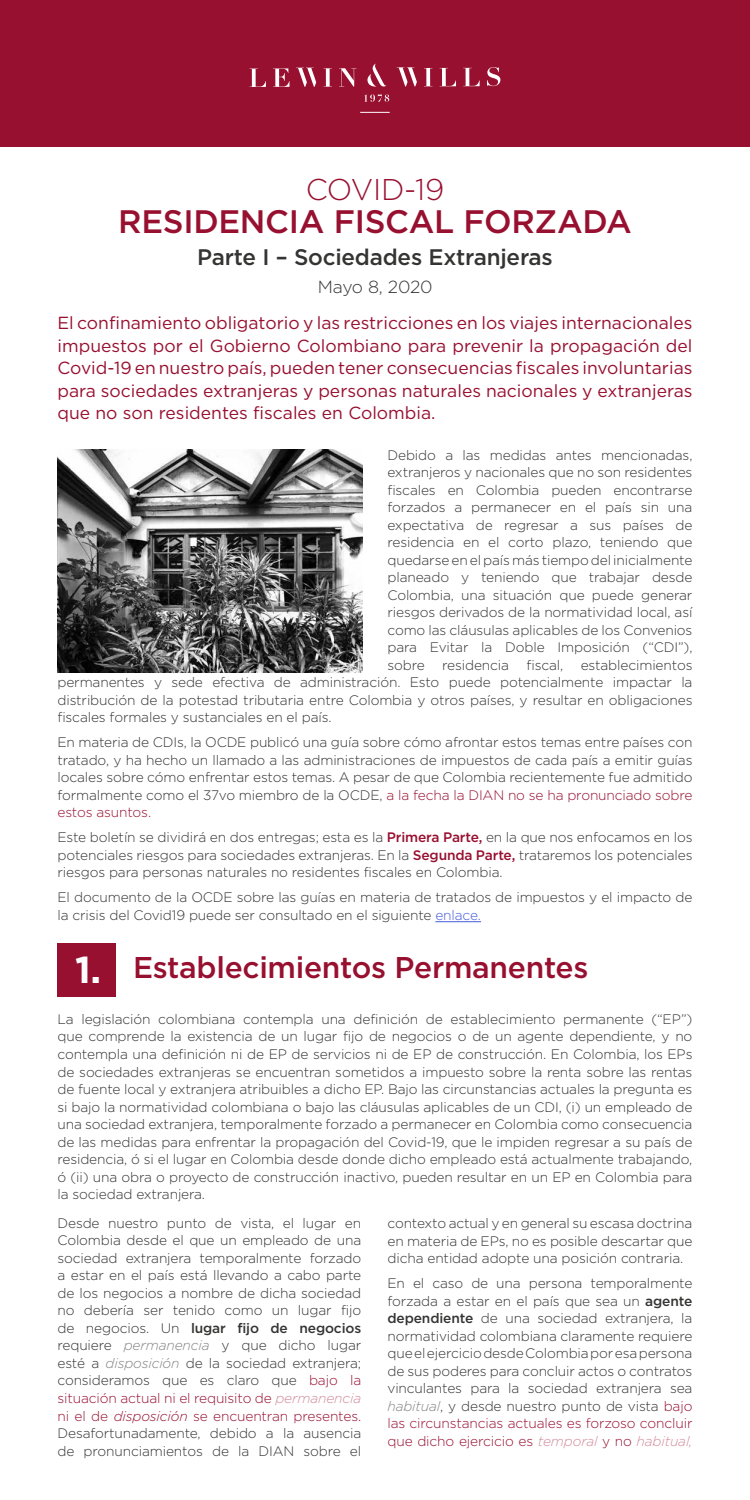
<style>
.page{position:relative;width:750px;height:1500px;background:#fff}
.page>*{position:absolute;margin:0;border:0;box-sizing:border-box;transform-origin:0 0}
.t1{font:700 37.5px "Gotham";color:#fff}
.t2{font:500 32.5px "Gotham";letter-spacing:-.01em;color:#981030}
.t3{font:500 30px "Gotham";letter-spacing:-.01em;color:#981030}
.t4{font:300 30px "Gotham";letter-spacing:-.01em;color:#981030}
.t5{font:500 22.5px "Gotham";letter-spacing:-.01em;color:#343433}
.t6{font:17.5px/22.5px "Gotham";color:#981030;text-align:justify}
.t7{font:300 17.5px "Gotham";letter-spacing:-.015em;color:#343433}
.t8{font:300 13.75px/17.5px "Gotham";letter-spacing:-.01em;color:#343433;text-align:justify}
.s1{color:#981030}
.s2{font-weight:500;color:#981030}
.s3{color:#485cdb}
.s4{font-weight:500}
.s5{font-style:italic;color:#828281}
.s6{font-style:italic;color:#d28a99}
.s7{font-style:italic;color:#981030}
</style>
<div class="page">
<img style="left:58px;top:450px;width:304px;height:222px">
<div style="left:0;top:0;width:750px;height:147px;background:#981030"></div>
<svg style="left:249px;top:69px;width:17px;height:18px"></svg>
<svg style="left:273px;top:68px;width:16px;height:19px"></svg>
<svg style="left:324px;top:68px;width:8px;height:19px"></svg>
<svg style="left:339px;top:68px;width:18px;height:19px"></svg>
<svg style="left:424px;top:68px;width:9px;height:18px"></svg>
<svg style="left:440px;top:68px;width:16px;height:18px"></svg>
<svg style="left:463px;top:68px;width:17px;height:18px"></svg>
<svg style="left:487px;top:67px;width:13px;height:19px"></svg>
<svg style="left:296px;top:68px;width:20px;height:19px"></svg>
<svg style="left:397px;top:67px;width:20px;height:19px"></svg>
<svg style="left:364px;top:94px;width:25px;height:8px"></svg>
<svg style="left:367px;top:64px;width:20px;height:23px"></svg>
<hr style="left:360px;top:112px;width:30px;height:1px;background:#fff">
<div style="left:58px;top:943px;width:58px;height:54px;background:#981030"></div>
<hr style="left:435px;top:921px;width:46px;height:1px;background:#485cdb">
<h3 class="t4" style="left:306px;top:173px;width:140px">COVID-19</h3>
<h2 class="t2" style="left:118px;top:203px;width:515px">RESIDENCIA FISCAL FORZADA</h2>
<h3 class="t5" style="left:197px;top:245px;width:357px">Parte I – Sociedades Extranjeras</h3>
<p class="t7" style="left:318px;top:277px;width:116px">Mayo 8, 2020</p>
<p class="t6" style="left:58px;top:311px;width:637px">El confinamiento obligatorio y las restricciones en los viajes internacionales impuestos por el Gobierno Colombiano para prevenir la propagación del Covid-19 en nuestro país, pueden tener consecuencias fiscales involuntarias para sociedades extranjeras y personas naturales nacionales y extranjeras que no son residentes fiscales en Colombia.</p>
<p class="t8" style="left:388px;top:446px;width:307px">Debido a las medidas antes mencionadas, extranjeros y nacionales que no son residentes fiscales en Colombia pueden encontrarse forzados a permanecer en el país sin una expectativa de regresar a sus países de residencia en el corto plazo, teniendo que quedarse en el país más tiempo del inicialmente planeado y teniendo que trabajar desde Colombia, una situación que puede generar riesgos derivados de la normatividad local, así como las cláusulas aplicables de los Convenios para Evitar la Doble Imposición (“CDI”), sobre</p>
<p class="t8" style="left:442px;top:656px;width:68px">residencia</p>
<p class="t8" style="left:527px;top:656px;width:38px">fiscal,</p>
<p class="t8" style="left:581px;top:656px;width:113px">establecimientos</p>
<p class="t8" style="left:58px;top:674px;width:637px">permanentes y sede efectiva de administración. Esto puede potencialmente impactar la distribución de la potestad tributaria entre Colombia y otros países, y resultar en obligaciones fiscales formales y sustanciales en el país.</p>
<p class="t8" style="left:58px;top:734px;width:637px">En materia de CDIs, la OCDE publicó una guía sobre cómo afrontar estos temas entre países con tratado, y ha hecho un llamado a las administraciones de impuestos de cada país a emitir guías locales sobre cómo enfrentar estos temas. A pesar de que Colombia recientemente fue admitido formalmente como el 37vo miembro de la OCDE, <span class="s1">a la fecha la DIAN no se ha pronunciado sobre estos asuntos.</span></p>
<p class="t8" style="left:58px;top:829px;width:637px">Este boletín se dividirá en dos entregas; esta es la <span class="s2">Primera Parte,</span> en la que nos enfocamos en los potenciales riesgos para sociedades extranjeras. En la <span class="s2">Segunda Parte,</span> trataremos los potenciales riesgos para personas naturales no residentes fiscales en Colombia.</p>
<p class="t8" style="left:58px;top:889px;width:637px">El documento de la OCDE sobre las guías en materia de tratados de impuestos y el impacto de la crisis del Covid19 puede ser consultado en el siguiente <span class="s3">enlace.</span></p>
<h1 class="t1" style="left:75px;top:948px;width:28px">1.</h1>
<h3 class="t3" style="left:133px;top:950px;width:457px">Establecimientos Permanentes</h3>
<p class="t8" style="left:58px;top:1010px;width:637px">La legislación colombiana contempla una definición de establecimiento permanente (“EP”) que comprende la existencia de un lugar fijo de negocios o de un agente dependiente, y no contempla una definición ni de EP de servicios ni de EP de construcción. En Colombia, los EPs de sociedades extranjeras se encuentran sometidos a impuesto sobre la renta sobre las rentas de fuente local y extranjera atribuibles a dicho EP. Bajo las circunstancias actuales la pregunta es si bajo la normatividad colombiana o bajo las cláusulas aplicables de un CDI, (i) un empleado de una sociedad extranjera, temporalmente forzado a permanecer en Colombia como consecuencia de las medidas para enfrentar la propagación del Covid-19, que le impiden regresar a su país de residencia, ó si el lugar en Colombia desde donde dicho empleado está actualmente trabajando, ó (ii) una obra o proyecto de construcción inactivo, pueden resultar en un EP en Colombia para la sociedad extranjera.</p>
<p class="t8" style="left:58px;top:1214px;width:305px">Desde nuestro punto de vista, el lugar en Colombia desde el que un empleado de una sociedad extranjera temporalmente forzado a estar en el país está llevando a cabo parte de los negocios a nombre de dicha sociedad no debería ser tenido como un lugar fijo de negocios. Un <span class="s4">lugar fijo de negocios </span>requiere <span class="s5">permanencia</span> y que dicho lugar esté a <span class="s5">disposición</span> de la sociedad extranjera; consideramos que es claro que <span class="s1">bajo la situación actual ni el requisito de</span> <span class="s6">permanencia </span><span class="s1">ni el de</span> <span class="s7">disposición</span> <span class="s1">se encuentran presentes.<br></span>Desafortunadamente, debido a la ausencia de pronunciamientos de la DIAN sobre el</p>
<p class="t8" style="left:388px;top:1214px;width:307px">contexto actual y en general su escasa doctrina en materia de EPs, no es posible descartar que dicha entidad adopte una posición contraria.</p>
<p class="t8" style="left:388px;top:1274px;width:307px">En el caso de una persona temporalmente forzada a estar en el país que sea un <span class="s4">agente dependiente</span> de una sociedad extranjera, la normatividad colombiana claramente requiere que el ejercicio desde Colombia por esa persona de sus poderes para concluir actos o contratos vinculantes para la sociedad extranjera sea <span class="s5">habitual</span>, y desde nuestro punto de vista <span class="s1">bajo las circunstancias actuales es forzoso concluir que dicho ejercicio es</span> <span class="s6">temporal</span> <span class="s1">y no</span> <span class="s6">habitual,</span></p>
</div>
